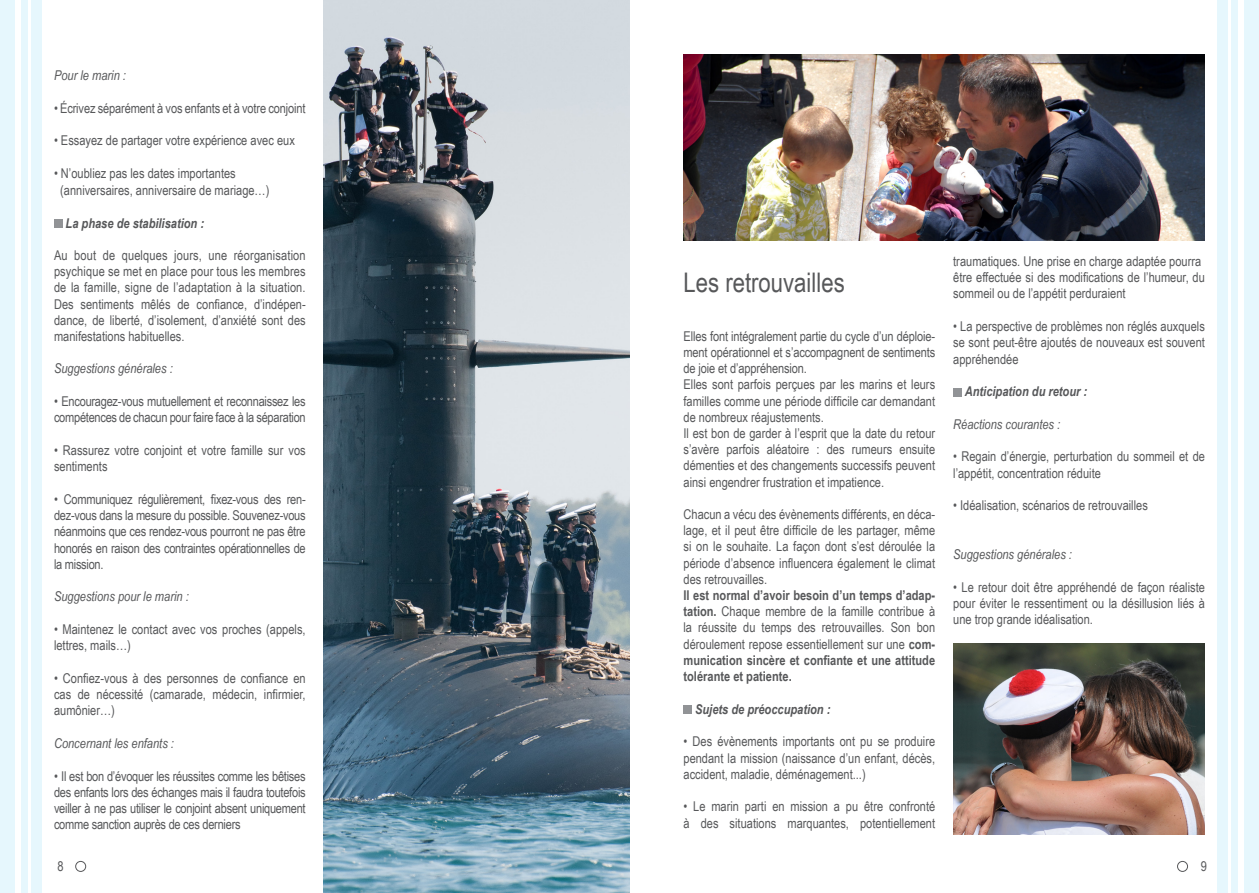
<style>
.page{position:relative;width:1259px;height:893px;background:#fff}
.page>*{position:absolute;margin:0;border:0;box-sizing:border-box;transform-origin:0 0}
.t1{font:27px "Arial Narrow";color:#57585a}
.t2{font:13.5px/16.2px "Arial Narrow";color:#57585a;text-align:justify}
.t3{font:700 13.5px/16.2px "Arial Narrow";color:#57585a;text-align:justify}
.t4{font:italic 13.5px "Arial Narrow";color:#57585a}
.t5{font:13.5px/16.2px "Arial Narrow";letter-spacing:-.02em;color:#57585a}
.t6{font:italic 700 13.5px "Arial Narrow";color:#57585a}
.s1{font-weight:400}
</style>
<div class="page">
<div style="left:0;top:0;width:14px;height:893px;background:#e6f7fd"></div>
<div style="left:22px;top:0;width:6px;height:893px;background:#e6f7fd"></div>
<div style="left:31px;top:0;width:10px;height:893px;background:#e6f7fd"></div>
<div style="left:1244px;top:0;width:15px;height:893px;background:#e6f7fd"></div>
<div style="left:1230px;top:0;width:7px;height:893px;background:#e6f7fd"></div>
<div style="left:1217px;top:0;width:10px;height:893px;background:#e6f7fd"></div>
<div style="left:75px;top:861px;width:11px;height:11px;border:1px solid #57585a;border-radius:50%"></div>
<div style="left:1177px;top:861px;width:10px;height:11px;border:1px solid #57585a;border-radius:50%"></div>
<img style="left:323px;top:0;width:306px;height:893px">
<div style="left:683px;top:705px;width:9px;height:9px;background:#919396"></div>
<div style="left:953px;top:388px;width:8px;height:8px;background:#919396"></div>
<div style="left:54px;top:219px;width:9px;height:9px;background:#919396"></div>
<img style="left:683px;top:54px;width:522px;height:186px">
<img style="left:953px;top:643px;width:252px;height:191px">
<p class="t4" style="left:54px;top:66px;width:73px">Pour le marin :</p>
<p class="t2" style="left:54px;top:99px;width:253px">• Écrivez séparément à vos enfants et à votre conjoint</p>
<p class="t2" style="left:54px;top:132px;width:242px">• Essayez de partager votre expérience avec eux</p>
<p class="t2" style="left:54px;top:165px;width:183px">• N’oubliez pas les dates importantes</p>
<p class="t2" style="left:60px;top:181px;width:211px">(anniversaires, anniversaire de mariage…)</p>
<p class="t6" style="left:66px;top:213px;width:140px">La phase de stabilisation :</p>
<p class="t2" style="left:54px;top:247px;width:253px">Au bout de quelques jours, une réorganisation psychique se met en place pour tous les membres de la famille, signe de l’adaptation à la situation.<br>Des sentiments mêlés de confiance, d’indépen&shy;dance, de liberté, d’isolement, d’anxiété sont des manifestations habituelles.</p>
<p class="t4" style="left:54px;top:359px;width:120px">Suggestions générales :</p>
<p class="t5" style="left:54px;top:393px;width:253px">• Encouragez-vous mutuellement et reconnaissez les compétences de chacun pour faire face à la séparation</p>
<p class="t2" style="left:54px;top:442px;width:253px">• Rassurez votre conjoint et votre famille sur vos sentiments</p>
<p class="t2" style="left:54px;top:491px;width:253px">• Communiquez régulièrement, fixez-vous des ren&shy;dez-vous dans la mesure du possible. Souvenez-vous néanmoins que ces rendez-vous pourront ne pas être honorés en raison des contraintes opérationnelles de la mission.</p>
<p class="t4" style="left:54px;top:587px;width:136px">Suggestions pour le marin :</p>
<p class="t2" style="left:54px;top:620px;width:253px">• Maintenez le contact avec vos proches (appels, lettres, mails…)</p>
<p class="t2" style="left:54px;top:670px;width:253px">• Confiez-vous à des personnes de confiance en cas de nécessité (camarade, médecin, infirmier, aumônier…)</p>
<p class="t4" style="left:54px;top:734px;width:122px">Concernant les enfants :</p>
<p class="t2" style="left:54px;top:767px;width:253px">• Il est bon d’évoquer les réussites comme les bêtises des enfants lors des échanges mais il faudra toutefois veiller à ne pas utiliser le conjoint absent uniquement comme sanction auprès de ces derniers</p>
<p class="t1" style="left:683px;top:263px;width:163px">Les retrouvailles</p>
<p class="t2" style="left:683px;top:327px;width:253px">Elles font intégralement partie du cycle d’un déploie&shy;ment opérationnel et s’accompagnent de sentiments de joie et d’appréhension.</p>
<p class="t2" style="left:683px;top:376px;width:253px">Elles sont parfois perçues par les marins et leurs familles comme une période difficile car demandant de nombreux réajustements.</p>
<p class="t2" style="left:683px;top:425px;width:253px">Il est bon de garder à l’esprit que la date du retour s’avère parfois aléatoire : des rumeurs ensuite démenties et des changements successifs peuvent ainsi engendrer frustration et impatience.</p>
<p class="t2" style="left:683px;top:506px;width:253px">Chacun a vécu des évènements différents, en déca&shy;lage, et il peut être difficile de les partager, même si on le souhaite. La façon dont s’est déroulée la période d’absence influencera également le climat des retrouvailles.</p>
<p class="t3" style="left:683px;top:586px;width:253px">Il est normal d’avoir besoin d’un temps d’adap&shy;tation. <span class="s1">Chaque membre de la famille contribue à la réussite du temps des retrouvailles. Son bon déroulement repose essentiellement sur une</span> com&shy;munication sincère et confiante et une attitude tolérante et patiente.</p>
<p class="t6" style="left:695px;top:699px;width:137px">Sujets de préoccupation :</p>
<p class="t2" style="left:683px;top:733px;width:253px">• Des évènements importants ont pu se produire pendant la mission (naissance d’un enfant, décès, accident, maladie, déménagement...)</p>
<p class="t2" style="left:683px;top:798px;width:253px">• Le marin parti en mission a pu être confronté à des situations marquantes, potentiellement</p>
<p class="t2" style="left:953px;top:253px;width:249px">traumatiques. Une prise en charge adaptée pourra</p>
<p class="t2" style="left:953px;top:269px;width:253px">être effectuée si des modifications de l’humeur, du sommeil ou de l’appétit perduraient</p>
<p class="t2" style="left:953px;top:318px;width:253px">• La perspective de problèmes non réglés auxquels se sont peut-être ajoutés de nouveaux est souvent appréhendée</p>
<p class="t6" style="left:965px;top:381px;width:124px">Anticipation du retour :</p>
<p class="t4" style="left:953px;top:415px;width:109px">Réactions courantes :</p>
<p class="t2" style="left:953px;top:448px;width:253px">• Regain d’énergie, perturbation du sommeil et de l’appétit, concentration réduite</p>
<p class="t2" style="left:953px;top:497px;width:196px">• Idéalisation, scénarios de retrouvailles</p>
<p class="t4" style="left:953px;top:545px;width:120px">Suggestions générales :</p>
<p class="t2" style="left:953px;top:578px;width:253px">• Le retour doit être appréhendé de façon réaliste pour éviter le ressentiment ou la désillusion liés à une trop grande idéalisation.</p>
<p class="t2" style="left:57px;top:858px;width:8px">8</p>
<p class="t2" style="left:1200px;top:858px;width:8px">9</p>
</div>
